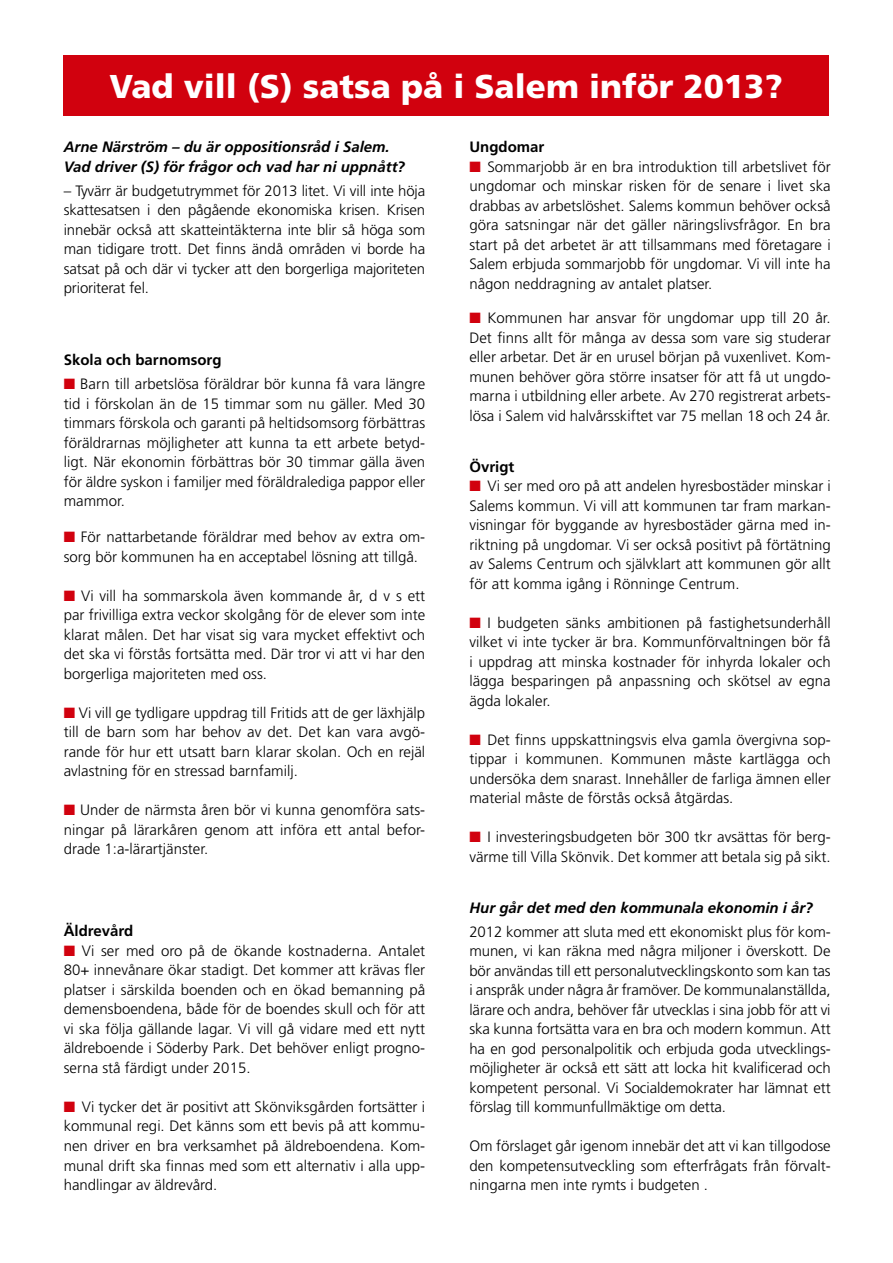
<style>
.page{position:relative;width:893px;height:1263px;background:#fff}
.page>*{position:absolute;margin:0;border:0;box-sizing:border-box;transform-origin:0 0}
.t1{font:900 33px "Frutiger";color:#fff}
.t2{font:300 15px/19.5px "Frutiger";color:#000;text-align:justify}
.t3{font:italic 700 15px/19.5px "Frutiger";color:#000}
.t4{font:700 15px "Frutiger";color:#000}
.s1{color:#d1010e}
</style>
<div class="page">
<div style="left:64px;top:55px;width:765px;height:61px;background:#d1010e"></div>
<h1 class="t1" style="left:109px;top:66px;width:675px">Vad vill (S) satsa på i Salem inför 2013?</h1>
<p class="t3" style="left:64px;top:137px;width:343px">Arne Närström – du är oppositionsråd i Salem.<br>Vad driver (S) för frågor och vad har ni uppnått?</p>
<p class="t2" style="left:64px;top:181px;width:363px">– Tyvärr är budgetutrymmet för 2013 litet. Vi vill inte höja skattesatsen i den pågående ekonomiska krisen. Krisen innebär också att skatteintäkterna inte blir så höga som man tidigare trott. Det finns ändå områden vi borde ha satsat på och där vi tycker att den borgerliga majoriteten prioriterat fel.</p>
<p class="t4" style="left:469px;top:138px;width:76px">Ungdomar</p>
<p class="t2" style="left:469px;top:157px;width:363px"><span class="s1">■</span> Sommarjobb är en bra introduktion till arbetslivet för ungdomar och minskar risken för de senare i livet ska drabbas av arbetslöshet. Salems kommun behöver också göra satsningar när det gäller näringslivsfrågor. En bra start på det arbetet är att tillsammans med företagare i Salem erbjuda sommarjobb för ungdomar. Vi vill inte ha någon neddragning av antalet platser.</p>
<p class="t2" style="left:469px;top:308px;width:363px"><span class="s1">■</span> Kommunen har ansvar för ungdomar upp till 20 år.<br>Det finns allt för många av dessa som vare sig studerar eller arbetar. Det är en urusel början på vuxenlivet. Kom&shy;munen behöver göra större insatser för att få ut ungdo&shy;marna i utbildning eller arbete. Av 270 registrerat arbets&shy;lösa i Salem vid halvårsskiftet var 75 mellan 18 och 24 år.</p>
<p class="t4" style="left:469px;top:458px;width:47px">Övrigt</p>
<p class="t2" style="left:469px;top:476px;width:363px"><span class="s1">■</span> Vi ser med oro på att andelen hyresbostäder minskar i Salems kommun. Vi vill att kommunen tar fram markan&shy;visningar för byggande av hyresbostäder gärna med in&shy;riktning på ungdomar. Vi ser också positivt på förtätning av Salems Centrum och självklart att kommunen gör allt för att komma igång i Rönninge Centrum.</p>
<p class="t2" style="left:469px;top:613px;width:363px"><span class="s1">■</span> I budgeten sänks ambitionen på fastighetsunderhåll vilket vi inte tycker är bra. Kommunförvaltningen bör få i uppdrag att minska kostnader för inhyrda lokaler och lägga besparingen på anpassning och skötsel av egna ägda lokaler.</p>
<p class="t2" style="left:469px;top:730px;width:363px"><span class="s1">■</span> Det finns uppskattningsvis elva gamla övergivna sop&shy;tippar i kommunen. Kommunen måste kartlägga och undersöka dem snarast. Innehåller de farliga ämnen eller material måste de förstås också åtgärdas.</p>
<p class="t2" style="left:469px;top:827px;width:363px"><span class="s1">■</span> I investeringsbudgeten bör 300 tkr avsättas för berg&shy;värme till Villa Skönvik. Det kommer att betala sig på sikt.</p>
<p class="t3" style="left:469px;top:897px;width:345px">Hur går det med den kommunala ekonomin i år?</p>
<p class="t2" style="left:469px;top:922px;width:363px">2012 kommer att sluta med ett ekonomiskt plus för kom&shy;munen, vi kan räkna med några miljoner i överskott. De bör användas till ett personalutvecklingskonto som kan tas i anspråk under några år framöver. De kommunalanställda, lärare och andra, behöver får utvecklas i sina jobb för att vi ska kunna fortsätta vara en bra och modern kommun. Att ha en god personalpolitik och erbjuda goda utvecklings&shy;möjligheter är också ett sätt att locka hit kvalificerad och kompetent personal. Vi Socialdemokrater har lämnat ett förslag till kommunfullmäktige om detta.</p>
<p class="t2" style="left:469px;top:1136px;width:363px">Om förslaget går igenom innebär det att vi kan tillgodose den kompetensutveckling som efterfrågats från förvalt&shy;ningarna men inte rymts i budgeten .</p>
<p class="t4" style="left:64px;top:351px;width:159px">Skola och barnomsorg</p>
<p class="t2" style="left:64px;top:374px;width:363px"><span class="s1">■</span> Barn till arbetslösa föräldrar bör kunna få vara längre tid i förskolan än de 15 timmar som nu gäller. Med 30 timmars förskola och garanti på heltidsomsorg förbättras föräldrarnas möjligheter att kunna ta ett arbete betyd&shy;ligt. När ekonomin förbättras bör 30 timmar gälla även för äldre syskon i familjer med föräldralediga pappor eller mammor.</p>
<p class="t2" style="left:64px;top:527px;width:363px"><span class="s1">■</span> För nattarbetande föräldrar med behov av extra om&shy;sorg bör kommunen ha en acceptabel lösning att tillgå.</p>
<p class="t2" style="left:64px;top:586px;width:363px"><span class="s1">■</span> Vi vill ha sommarskola även kommande år, d v s ett par frivilliga extra veckor skolgång för de elever som inte klarat målen. Det har visat sig vara mycket effektivt och det ska vi förstås fortsätta med. Där tror vi att vi har den borgerliga majoriteten med oss.</p>
<p class="t2" style="left:64px;top:703px;width:363px"><span class="s1">■</span> Vi vill ge tydligare uppdrag till Fritids att de ger läxhjälp till de barn som har behov av det. Det kan vara avgö&shy;rande för hur ett utsatt barn klarar skolan. Och en rejäl avlastning för en stressad barnfamilj.</p>
<p class="t2" style="left:64px;top:800px;width:363px"><span class="s1">■</span> Under de närmsta åren bör vi kunna genomföra sats&shy;ningar på lärarkåren genom att införa ett antal befor&shy;drade 1:a-lärartjänster.</p>
<p class="t4" style="left:64px;top:922px;width:71px">Äldrevård</p>
<p class="t2" style="left:64px;top:941px;width:363px"><span class="s1">■</span> Vi ser med oro på de ökande kostnaderna. Antalet 80+ innevånare ökar stadigt. Det kommer att krävas fler platser i särskilda boenden och en ökad bemanning på demensboendena, både för de boendes skull och för att vi ska följa gällande lagar. Vi vill gå vidare med ett nytt äldreboende i Söderby Park. Det behöver enligt progno&shy;serna stå färdigt under 2015.</p>
<p class="t2" style="left:64px;top:1097px;width:363px"><span class="s1">■</span> Vi tycker det är positivt att Skönviksgården fortsätter i kommunal regi. Det känns som ett bevis på att kommu&shy;nen driver en bra verksamhet på äldreboendena. Kom&shy;munal drift ska finnas med som ett alternativ i alla upp&shy;handlingar av äldrevård.</p>
</div>
